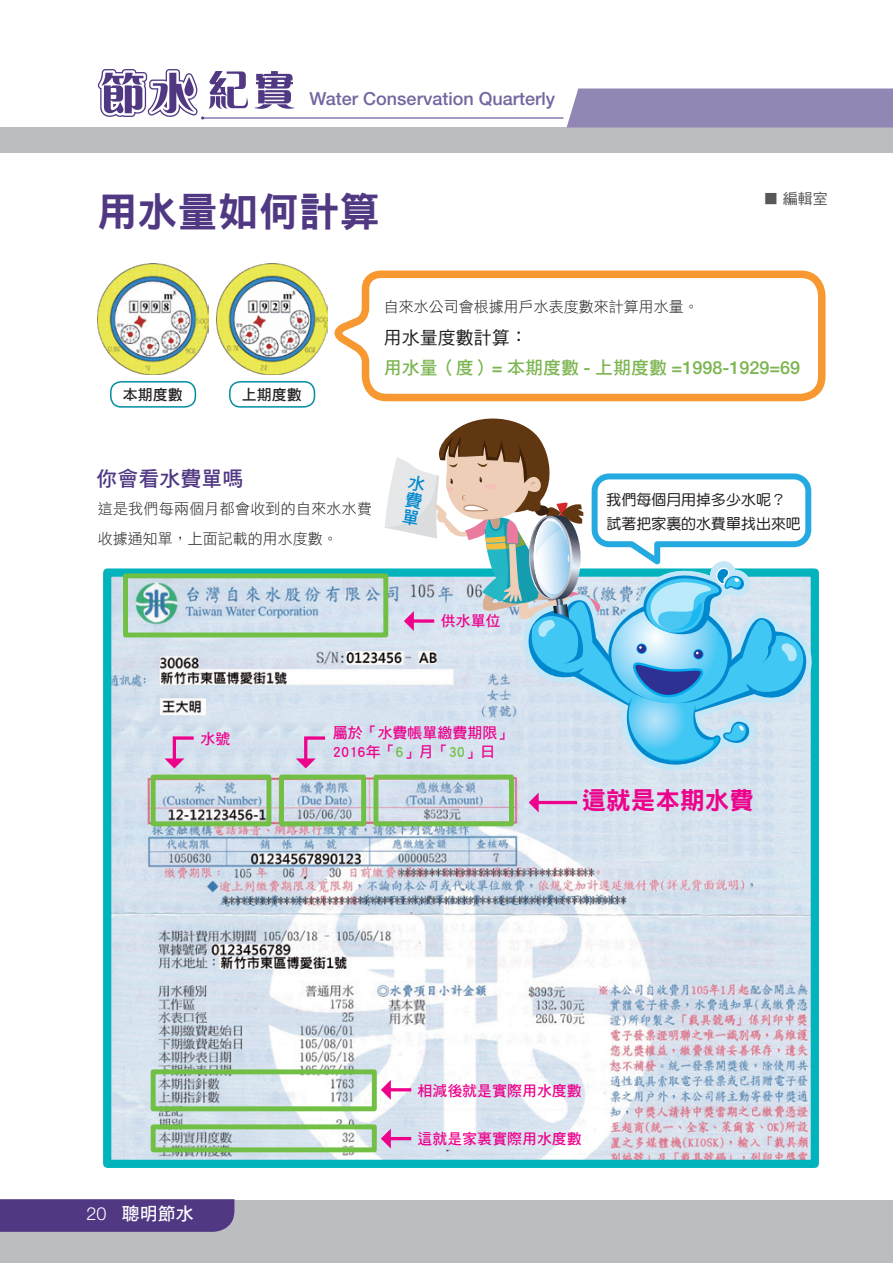
<style>
.page{position:relative;width:893px;height:1263px;background:#fff}
.page>*{position:absolute;margin:0;border:0;box-sizing:border-box;transform-origin:0 0}
.大標-黑{font:40.5px "DF Hei Std W9";color:#503883}
.t1{font:24.6px "DF Hei Std W9";color:#ed028c}
.內文標題{font:21px "DF Hei Std W7";color:#503883}
.t2{font:500 18px "Helvetica Neue";color:#7cb551}
.t3{font:500 18px "Helvetica Neue";color:#75659f}
.內文小標題{font:18px "DF Hei Std W5";color:#231f20}
.t4{font:18px "DF Hei Std W7";color:#fff}
.內文不縮排{font:15px/30px "DF Hei Std W3";color:#231f20}
.t5{font:15px/19.6px "DF Hei Std W7";color:#ed028c}
.t6{font:15px/23.9px "DF Yuan Std W5";color:#231f20}
.t7{font:15px "DF Hei Std W7";color:#231f20}
.作者{font:15px "DF Hei Std W5";color:#57585a}
.s1{font-family:"DF Hei Std W7";font-weight:400}
.s2{color:#71bf44}
.s3{font-family:"Helvetica Neue";font-weight:300}
</style>
<div class="page">
<div style="left:0;top:128px;width:893px;height:1135px;background:#bcbdc0"></div>
<div style="left:0;top:153px;width:893px;height:1046px;background:#fff"></div>
<div style="left:567px;top:88px;width:326px;height:40px;background:#9286b5"></div>
<img style="left:112px;top:577px;width:698px;height:582px">
<div style="left:103px;top:568px;width:716px;height:600px;border:8px solid #00b3bd"></div>
<div style="left:123px;top:573px;width:265px;height:64px;border:5px solid #71bf44"></div>
<div style="left:279px;top:774px;width:87px;height:52px;border:5px solid #71bf44"></div>
<div style="left:373px;top:774px;width:141px;height:52px;border:5px solid #71bf44"></div>
<div style="left:151px;top:774px;width:120px;height:52px;border:5px solid #71bf44"></div>
<div style="left:151px;top:1124px;width:226px;height:28px;border:5px solid #71bf44"></div>
<div style="left:151px;top:1069px;width:226px;height:42px;border:5px solid #71bf44"></div>
<hr style="left:389px;top:1088px;width:22px;height:3px;background:#ed028c">
<svg style="left:381px;top:1080px;width:10px;height:20px"></svg>
<hr style="left:389px;top:1137px;width:22px;height:3px;background:#ed028c">
<svg style="left:381px;top:1129px;width:10px;height:19px"></svg>
<svg style="left:296px;top:735px;width:32px;height:33px"></svg>
<svg style="left:164px;top:735px;width:33px;height:33px"></svg>
<svg style="left:334px;top:270px;width:492px;height:132px"></svg>
<div style="left:110px;top:381px;width:86px;height:27px;border:2px solid #008da2;border-radius:11px"></div>
<img style="left:98px;top:264px;width:110px;height:110px">
<div style="left:229px;top:381px;width:86px;height:27px;border:2px solid #008da2;border-radius:11px"></div>
<img style="left:217px;top:264px;width:110px;height:110px">
<svg style="left:255px;top:71px;width:40px;height:38px"></svg>
<hr style="left:203px;top:118px;width:360px;height:1px;background:#503883">
<svg style="left:98px;top:69px;width:150px;height:51px"></svg>
<svg style="left:0;top:1199px;width:234px;height:33px;background:#523b84"></svg>
<svg style="left:384px;top:418px;width:435px;height:617px"></svg>
<p class="t3" style="left:310px;top:88px;width:247px">Water Conservation Quarterly</p>
<p class="大標-黑" style="left:97px;top:190px;width:285px">用水量如何計算</p>
<p class="作者" style="left:764px;top:191px;width:66px">■ 編輯室</p>
<p class="t7" style="left:123px;top:386px;width:61px">本期度數</p>
<p class="t7" style="left:242px;top:386px;width:61px">上期度數</p>
<p class="內文不縮排" style="left:384px;top:291px;width:316px">自來水公司會根據用戶水表度數來計算用水量。</p>
<p class="內文小標題" style="left:384px;top:328px;width:145px">用水量度數計算：</p>
<p class="t2" style="left:384px;top:357px;width:418px"><span class="s1">用水量（度）</span>= <span class="s1">本期度數</span> - <span class="s1">上期度數</span> =1998-1929=69</p>
<p class="內文標題" style="left:97px;top:467px;width:149px">你會看水費單嗎</p>
<p class="內文不縮排" style="left:98px;top:494px;width:276px">這是我們每兩個月都會收到的自來水水費收據通知單，上面記載的用水度數。</p>
<p class="t6" style="left:607px;top:487px;width:196px">我們每個月用掉多少水呢？試著把家裏的水費單找出來吧</p>
<p class="t5" style="left:441px;top:610px;width:61px">供水單位</p>
<p class="t5" style="left:201px;top:729px;width:31px">水號</p>
<p class="t5" style="left:333px;top:722px;width:181px">屬於「水費帳單繳費期限」<br>2016年「<span class="s2">6</span>」月「<span class="s2">30</span>」日</p>
<p class="t1" style="left:582px;top:787px;width:174px">這就是本期水費</p>
<p class="t4" style="left:87px;top:1204px;width:109px"><span class="s3">20</span> 聰明節水</p>
<p class="t5" style="left:417px;top:1080px;width:166px">相減後就是實際用水度數</p>
<p class="t5" style="left:417px;top:1129px;width:166px">這就是家裏實際用水度數</p>
</div>
